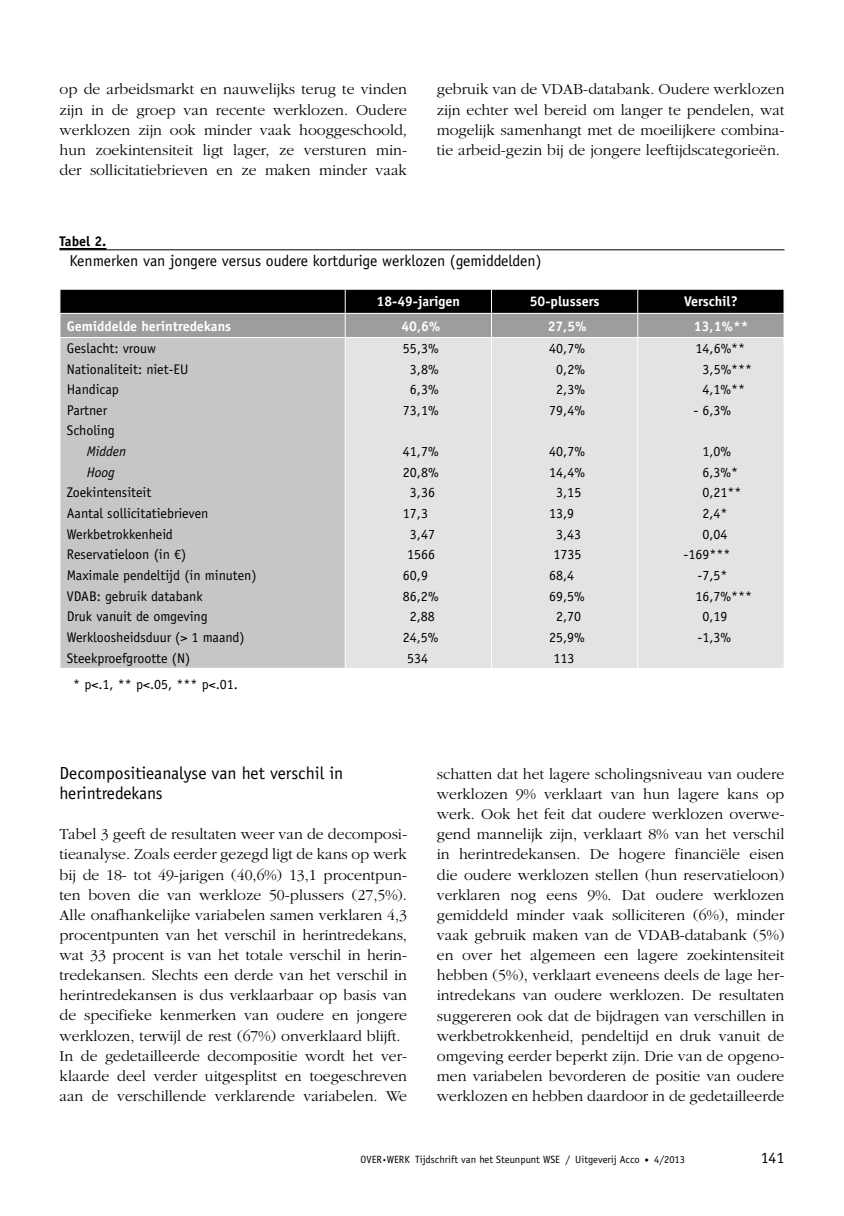
<style>
.page{position:relative;width:844px;height:1216px;background:#fff}
.page>*{position:absolute;margin:0;border:0;box-sizing:border-box;transform-origin:0 0}
.t1{font:17.5px/20.1px "Officina Sans Std";color:#000}
.t2{font:300 15.75px/20.1px "Garamond";color:#000;text-align:justify}
.t3{font:15.75px "Officina Sans Std";color:#000}
.t4{font:14px "Officina Sans Std";color:#000}
.t5{font:700 14px "Officina Sans Std";color:#fff}
.t6{font:italic 14px "Officina Sans Std";color:#000}
.t7{font:700 14px "Officina Sans Std";color:#000}
.t8{font:10.5px "Officina Sans Std";color:#000}
</style>
<div class="page">
<hr style="left:59px;top:248px;width:47px;height:2px;background:#000">
<hr style="left:59px;top:249px;width:725px;height:1px;background:#000">
<svg style="left:60px;top:289px;width:724px;height:379px;background:#c7c7c7"></svg>
<hr style="left:59px;top:337px;width:286px;height:1px;background:#fff">
<hr style="left:345px;top:337px;width:146px;height:1px;background:#fff">
<hr style="left:491px;top:337px;width:146px;height:1px;background:#fff">
<hr style="left:637px;top:337px;width:147px;height:1px;background:#fff">
<p class="t2" style="left:59px;top:80px;width:349px">op de arbeidsmarkt en nauwelijks terug te vinden zijn in de groep van recente werklozen. Oudere werklozen zijn ook minder vaak hooggeschoold, hun zoekintensiteit ligt lager, ze versturen min&shy;der sollicitatiebrieven en ze maken minder vaak</p>
<p class="t2" style="left:437px;top:80px;width:349px">gebruik van de VDAB-databank. Oudere werklozen zijn echter wel bereid om langer te pendelen, wat mogelijk samenhangt met de moeilijkere combina&shy;tie arbeid-gezin bij de jongere leeftijdscategorieën.</p>
<p class="t7" style="left:59px;top:232px;width:48px">Tabel 2.</p>
<p class="t3" style="left:69px;top:251px;width:473px">Kenmerken van jongere versus oudere kortdurige werklozen (gemiddelden)</p>
<p class="t5" style="left:376px;top:293px;width:85px">18-49-jarigen</p>
<p class="t5" style="left:529px;top:293px;width:71px">50-plussers</p>
<p class="t5" style="left:683px;top:293px;width:55px">Verschil?</p>
<p class="t5" style="left:67px;top:317px;width:166px">Gemiddelde herintredekans</p>
<p class="t5" style="left:401px;top:317px;width:41px">40,6%</p>
<p class="t5" style="left:547px;top:317px;width:41px">27,5%</p>
<p class="t5" style="left:693px;top:317px;width:56px">13,1%**</p>
<p class="t4" style="left:67px;top:340px;width:90px">Geslacht: vrouw</p>
<p class="t4" style="left:403px;top:340px;width:37px">55,3%</p>
<p class="t4" style="left:549px;top:340px;width:37px">40,7%</p>
<p class="t4" style="left:695px;top:340px;width:51px">14,6%**</p>
<p class="t4" style="left:67px;top:360px;width:123px">Nationaliteit: niet-EU</p>
<p class="t4" style="left:410px;top:360px;width:30px">3,8%</p>
<p class="t4" style="left:556px;top:360px;width:30px">0,2%</p>
<p class="t4" style="left:702px;top:360px;width:51px">3,5%***</p>
<p class="t4" style="left:67px;top:381px;width:53px">Handicap</p>
<p class="t4" style="left:410px;top:381px;width:30px">6,3%</p>
<p class="t4" style="left:556px;top:381px;width:30px">2,3%</p>
<p class="t4" style="left:702px;top:381px;width:44px">4,1%**</p>
<p class="t4" style="left:67px;top:402px;width:42px">Partner</p>
<p class="t4" style="left:403px;top:402px;width:37px">73,1%</p>
<p class="t4" style="left:549px;top:402px;width:37px">79,4%</p>
<p class="t4" style="left:693px;top:402px;width:39px">- 6,3%</p>
<p class="t4" style="left:67px;top:422px;width:49px">Scholing</p>
<p class="t6" style="left:87px;top:443px;width:41px">Midden</p>
<p class="t4" style="left:403px;top:443px;width:37px">41,7%</p>
<p class="t4" style="left:549px;top:443px;width:37px">40,7%</p>
<p class="t4" style="left:702px;top:443px;width:30px">1,0%</p>
<p class="t6" style="left:87px;top:464px;width:29px">Hoog</p>
<p class="t4" style="left:403px;top:464px;width:37px">20,8%</p>
<p class="t4" style="left:549px;top:464px;width:37px">14,4%</p>
<p class="t4" style="left:702px;top:464px;width:37px">6,3%*</p>
<p class="t4" style="left:67px;top:484px;width:86px">Zoekintensiteit</p>
<p class="t4" style="left:410px;top:484px;width:27px">3,36</p>
<p class="t4" style="left:556px;top:484px;width:27px">3,15</p>
<p class="t4" style="left:702px;top:484px;width:41px">0,21**</p>
<p class="t4" style="left:67px;top:505px;width:143px">Aantal sollicitatiebrieven</p>
<p class="t4" style="left:403px;top:505px;width:27px">17,3</p>
<p class="t4" style="left:549px;top:505px;width:27px">13,9</p>
<p class="t4" style="left:702px;top:505px;width:27px">2,4*</p>
<p class="t4" style="left:67px;top:526px;width:108px">Werkbetrokkenheid</p>
<p class="t4" style="left:410px;top:526px;width:27px">3,47</p>
<p class="t4" style="left:556px;top:526px;width:27px">3,43</p>
<p class="t4" style="left:702px;top:526px;width:27px">0,04</p>
<p class="t4" style="left:67px;top:546px;width:121px">Reservatieloon (in €)</p>
<p class="t4" style="left:407px;top:546px;width:29px">1566</p>
<p class="t4" style="left:553px;top:546px;width:29px">1735</p>
<p class="t4" style="left:683px;top:546px;width:48px">-169***</p>
<p class="t4" style="left:67px;top:567px;width:191px">Maximale pendeltijd (in minuten)</p>
<p class="t4" style="left:403px;top:567px;width:27px">60,9</p>
<p class="t4" style="left:549px;top:567px;width:27px">68,4</p>
<p class="t4" style="left:697px;top:567px;width:32px">-7,5*</p>
<p class="t4" style="left:67px;top:587px;width:137px">VDAB: gebruik databank</p>
<p class="t4" style="left:403px;top:587px;width:37px">86,2%</p>
<p class="t4" style="left:549px;top:587px;width:37px">69,5%</p>
<p class="t4" style="left:695px;top:587px;width:58px">16,7%***</p>
<p class="t4" style="left:67px;top:608px;width:142px">Druk vanuit de omgeving</p>
<p class="t4" style="left:410px;top:608px;width:27px">2,88</p>
<p class="t4" style="left:556px;top:608px;width:27px">2,70</p>
<p class="t4" style="left:702px;top:608px;width:27px">0,19</p>
<p class="t4" style="left:67px;top:629px;width:179px">Werkloosheidsduur (&gt; 1 maand)</p>
<p class="t4" style="left:402px;top:629px;width:37px">24,5%</p>
<p class="t4" style="left:549px;top:629px;width:37px">25,9%</p>
<p class="t4" style="left:697px;top:629px;width:35px">-1,3%</p>
<p class="t4" style="left:67px;top:649px;width:125px">Steekproefgrootte (N)</p>
<p class="t4" style="left:407px;top:649px;width:22px">534</p>
<p class="t4" style="left:553px;top:649px;width:22px">113</p>
<p class="t4" style="left:73px;top:676px;width:166px">* p&lt;.1, ** p&lt;.05, *** p&lt;.01.</p>
<p class="t1" style="left:59px;top:762px;width:285px">Decompositieanalyse van het verschil in herintredekans</p>
<p class="t2" style="left:59px;top:824px;width:349px;text-align:left">Tabel 3 geeft de resultaten weer van de decomposi&shy;tieanalyse. Zoals eerder gezegd ligt de kans op werk bij de 18- tot 49-jarigen (40,6%) 13,1 procentpun&shy;ten boven die van werkloze 50-plussers (27,5%).<br>Alle onafhankelijke variabelen samen verklaren 4,3 procentpunten van het verschil in herintredekans, wat 33 procent is van het totale verschil in herin&shy;tredekansen. Slechts een derde van het verschil in herintredekansen is dus verklaarbaar op basis van de specifieke kenmerken van oudere en jongere werklozen, terwijl de rest (67%) onverklaard blijft.<br>In de gedetailleerde decompositie wordt het ver&shy;klaarde deel verder uitgesplitst en toegeschreven aan de verschillende verklarende variabelen. We</p>
<p class="t2" style="left:437px;top:764px;width:349px">schatten dat het lagere scholingsniveau van oudere werklozen 9% verklaart van hun lagere kans op werk. Ook het feit dat oudere werklozen overwe&shy;gend mannelijk zijn, verklaart 8% van het verschil in herintredekansen. De hogere financiële eisen die oudere werklozen stellen (hun reservatieloon) verklaren nog eens 9%. Dat oudere werklozen gemiddeld minder vaak solliciteren (6%), minder vaak gebruik maken van de VDAB-databank (5%) en over het algemeen een lagere zoekintensiteit hebben (5%), verklaart eveneens deels de lage her&shy;intredekans van oudere werklozen. De resultaten suggereren ook dat de bijdragen van verschillen in werkbetrokkenheid, pendeltijd en druk vanuit de omgeving eerder beperkt zijn. Drie van de opgeno&shy;men variabelen bevorderen de positie van oudere werklozen en hebben daardoor in de gedetailleerde</p>
<p class="t8" style="left:360px;top:1153px;width:326px">OVER<sup>.</sup>WERK Tijdschrift van het Steunpunt WSE / Uitgeverij Acco ● 4/2013</p>
<p class="t3" style="left:760px;top:1148px;width:25px">141</p>
</div>
